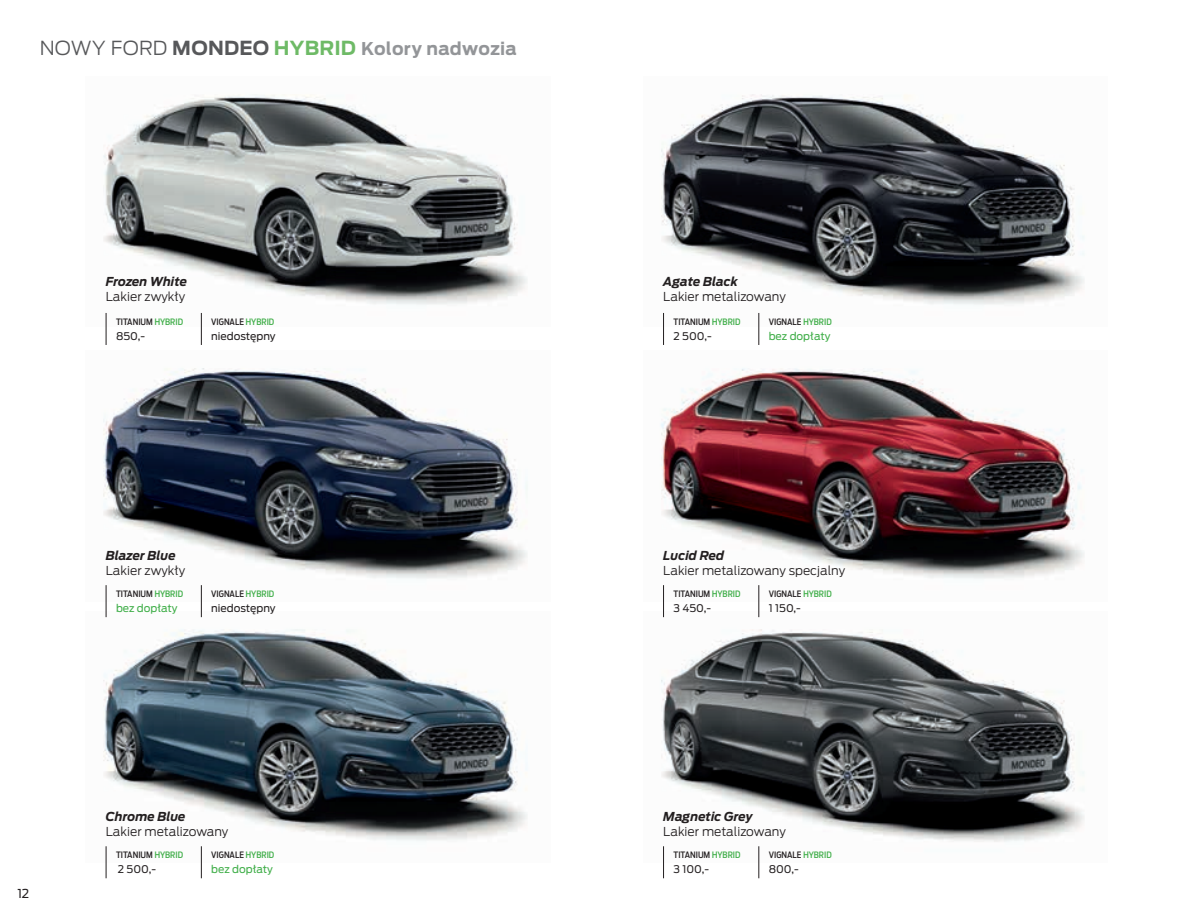
<style>
.page{position:relative;width:1191px;height:918px;background:#fff}
.page>*{position:absolute;margin:0;border:0;box-sizing:border-box;transform-origin:0 0}
.t1{font:700 17.5px "Ford Antenna";letter-spacing:.02em;color:#939598}
.t2{font:300 12.25px "Ford Antenna";color:#231f20}
.t3{font:italic 700 12.25px "Ford Antenna";color:#231f20}
.t4{font:12.25px "Ford Antenna";color:#231f20}
.t5{font:10.5px "Ford Antenna";color:#231f20}
.t6{font:10.5px "Ford Antenna";color:#40ae49}
.t7{font:500 8.75px "Ford Antenna Cond";color:#231f20}
.s1{font-weight:300;font-size:19.25px;color:#57585a}
.s2{font-size:19.25px;color:#57585a}
.s3{font-size:19.25px;color:#6eba66}
.s4{color:#40ae49}
</style>
<div class="page">
<img style="left:661px;top:368px;width:423px;height:233px">
<img style="left:103px;top:94px;width:424px;height:233px">
<img style="left:661px;top:94px;width:423px;height:233px">
<img style="left:103px;top:368px;width:425px;height:233px">
<img style="left:661px;top:611px;width:423px;height:251px">
<img style="left:103px;top:611px;width:424px;height:251px">
<hr style="left:201px;top:313px;width:1px;height:32px;background:#231f20">
<hr style="left:106px;top:313px;width:1px;height:32px;background:#231f20">
<hr style="left:758px;top:313px;width:1px;height:32px;background:#231f20">
<hr style="left:663px;top:313px;width:1px;height:32px;background:#231f20">
<hr style="left:201px;top:585px;width:1px;height:32px;background:#231f20">
<hr style="left:106px;top:585px;width:1px;height:32px;background:#231f20">
<hr style="left:758px;top:585px;width:1px;height:32px;background:#231f20">
<hr style="left:663px;top:585px;width:1px;height:32px;background:#231f20">
<hr style="left:201px;top:846px;width:1px;height:32px;background:#231f20">
<hr style="left:106px;top:846px;width:1px;height:32px;background:#231f20">
<hr style="left:758px;top:846px;width:1px;height:32px;background:#231f20">
<hr style="left:663px;top:846px;width:1px;height:32px;background:#231f20">
<h1 class="t1" style="left:40px;top:33px;width:479px"><span class="s1">NOWY FORD</span> <span class="s2">MONDEO</span> <span class="s3">HYBRID</span> Kolory nadwozia</h1>
<h2 class="t3" style="left:106px;top:270px;width:83px">Frozen White</h2>
<h2 class="t2" style="left:106px;top:286px;width:81px">Lakier zwykły</h2>
<p class="t7" style="left:116px;top:314px;width:69px">TITANIUM <span class="s4">HYBRID</span></p>
<p class="t5" style="left:116px;top:327px;width:31px">850,-</p>
<p class="t7" style="left:211px;top:314px;width:64px">VIGNALE <span class="s4">HYBRID</span></p>
<p class="t5" style="left:211px;top:327px;width:66px">niedostępny</p>
<h2 class="t3" style="left:106px;top:544px;width:71px">Blazer Blue</h2>
<h2 class="t2" style="left:106px;top:560px;width:81px">Lakier zwykły</h2>
<p class="t7" style="left:116px;top:586px;width:69px">TITANIUM <span class="s4">HYBRID</span></p>
<p class="t6" style="left:116px;top:599px;width:63px">bez dopłaty</p>
<p class="t7" style="left:211px;top:586px;width:64px">VIGNALE <span class="s4">HYBRID</span></p>
<p class="t5" style="left:211px;top:599px;width:66px">niedostępny</p>
<h2 class="t4" style="left:17px;top:883px;width:13px">12</h2>
<h2 class="t3" style="left:106px;top:805px;width:81px">Chrome Blue</h2>
<h2 class="t2" style="left:106px;top:821px;width:124px">Lakier metalizowany</h2>
<p class="t7" style="left:116px;top:847px;width:69px">TITANIUM <span class="s4">HYBRID</span></p>
<p class="t5" style="left:118px;top:860px;width:40px">2 500,-</p>
<p class="t7" style="left:211px;top:847px;width:64px">VIGNALE <span class="s4">HYBRID</span></p>
<p class="t6" style="left:211px;top:860px;width:63px">bez dopłaty</p>
<h2 class="t3" style="left:663px;top:270px;width:76px">Agate Black</h2>
<h2 class="t2" style="left:663px;top:286px;width:124px">Lakier metalizowany</h2>
<p class="t7" style="left:673px;top:314px;width:69px">TITANIUM <span class="s4">HYBRID</span></p>
<p class="t5" style="left:673px;top:327px;width:40px">2 500,-</p>
<p class="t7" style="left:768px;top:314px;width:64px">VIGNALE <span class="s4">HYBRID</span></p>
<p class="t6" style="left:768px;top:327px;width:63px">bez dopłaty</p>
<h2 class="t3" style="left:663px;top:544px;width:62px">Lucid Red</h2>
<h2 class="t2" style="left:663px;top:560px;width:183px">Lakier metalizowany specjalny</h2>
<p class="t7" style="left:673px;top:586px;width:69px">TITANIUM <span class="s4">HYBRID</span></p>
<p class="t5" style="left:673px;top:599px;width:39px">3 450,-</p>
<p class="t7" style="left:768px;top:586px;width:64px">VIGNALE <span class="s4">HYBRID</span></p>
<p class="t5" style="left:768px;top:599px;width:34px">1 150,-</p>
<h2 class="t3" style="left:663px;top:805px;width:91px">Magnetic Grey</h2>
<h2 class="t2" style="left:663px;top:821px;width:124px">Lakier metalizowany</h2>
<p class="t7" style="left:673px;top:847px;width:69px">TITANIUM <span class="s4">HYBRID</span></p>
<p class="t5" style="left:673px;top:860px;width:37px">3 100,-</p>
<p class="t7" style="left:768px;top:847px;width:64px">VIGNALE <span class="s4">HYBRID</span></p>
<p class="t5" style="left:768px;top:860px;width:32px">800,-</p>
</div>
